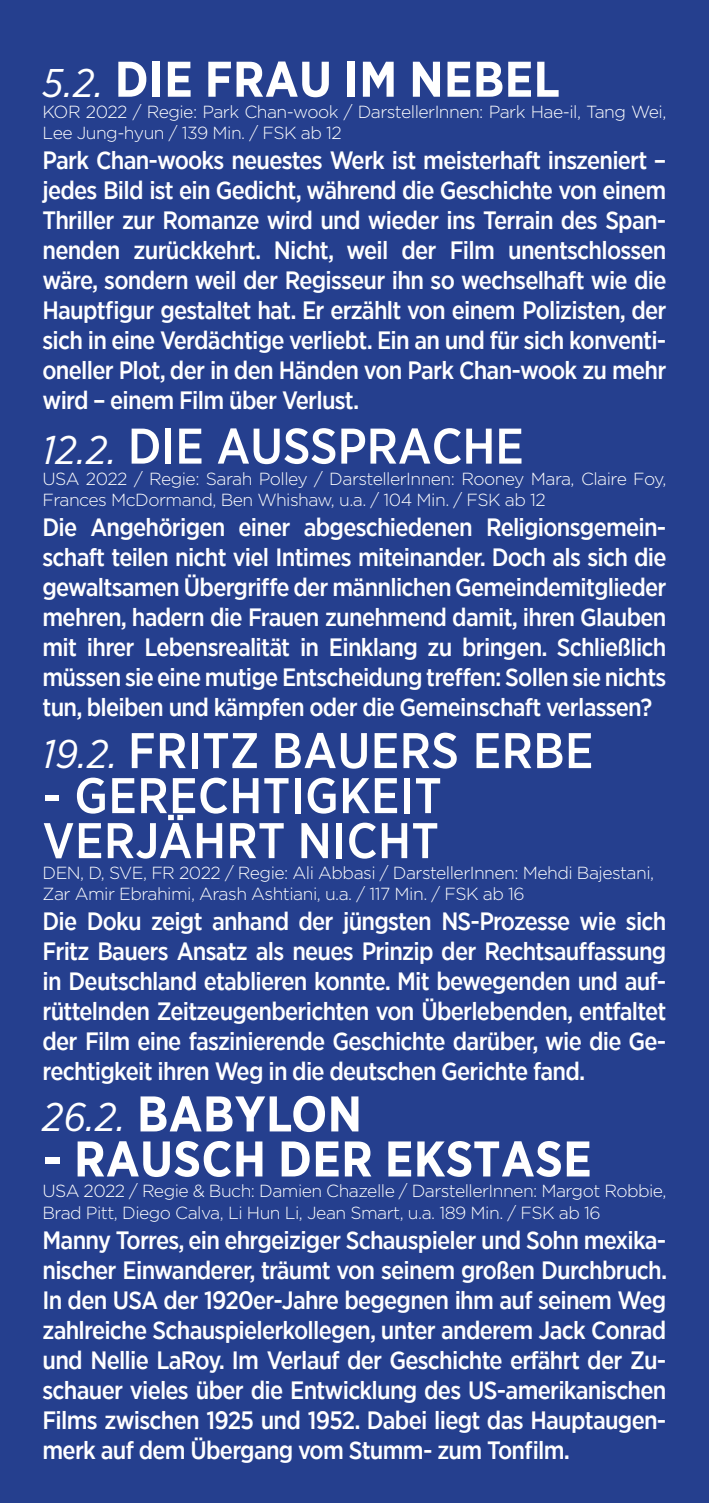
<style>
.page{position:relative;width:709px;height:1503px;background:#fff}
.page>*{position:absolute;margin:0;border:0;box-sizing:border-box;transform-origin:0 0}
.t1{font:500 50px "Gotham Narrow";letter-spacing:.01em;color:#fff}
.t2{font:700 50px "Gotham Narrow";letter-spacing:.01em;color:#fff}
.t3{font:500 25px/30px "Gotham Narrow";letter-spacing:-.03em;color:#fff;text-align:justify}
.t4{font:300 17.5px/21px "Gotham";letter-spacing:-.03em;color:#fff}
.s1{font-weight:400;font-style:italic;font-size:40px}
</style>
<div class="page">
<div style="left:0;top:0;width:709px;height:1502px;background:#253f8e"></div>
<p class="t2" style="left:43px;top:47px;width:519px"><span class="s1">5.2.</span> DIE FRAU IM NEBEL</p>
<p class="t4" style="left:43px;top:101px;width:625px">KOR 2022 / Regie: Park Chan-wook / DarstellerInnen: Park Hae-il, Tang Wei,<br>Lee Jung-hyun / 139 Min. / FSK ab 12</p>
<p class="t3" style="left:43px;top:145px;width:625px">Park Chan-wooks neuestes Werk ist meisterhaft inszeniert – jedes Bild ist ein Gedicht, während die Geschichte von einem Thriller zur Romanze wird und wieder ins Terrain des Span&shy;nenden zurückkehrt. Nicht, weil der Film unentschlossen wäre, sondern weil der Regisseur ihn so wechselhaft wie die Hauptfigur gestaltet hat. Er erzählt von einem Polizisten, der sich in eine Verdächtige verliebt. Ein an und für sich konventi&shy;oneller Plot, der in den Händen von Park Chan-wook zu mehr wird – einem Film über Verlust.</p>
<p class="t1" style="left:43px;top:414px;width:483px"><span class="s1">12.2.</span> DIE AUSSPRACHE</p>
<p class="t4" style="left:43px;top:467px;width:625px">USA 2022 / Regie: Sarah Polley / DarstellerInnen: Rooney Mara, Claire Foy,<br>Frances McDormand, Ben Whishaw, u.a. / 104 Min. / FSK ab 12</p>
<p class="t3" style="left:43px;top:511px;width:625px">Die Angehörigen einer abgeschiedenen Religionsgemein&shy;schaft teilen nicht viel Intimes miteinander. Doch als sich die gewaltsamen Übergriffe der männlichen Gemeindemitglieder mehren, hadern die Frauen zunehmend damit, ihren Glauben mit ihrer Lebensrealität in Einklang zu bringen. Schließlich müssen sie eine mutige Entscheidung treffen: Sollen sie nichts tun, bleiben und kämpfen oder die Gemeinschaft verlassen?</p>
<p class="t1" style="left:43px;top:719px;width:552px"><span class="s1">19.2.</span> FRITZ BAUERS ERBE</p>
<p class="t1" style="left:43px;top:764px;width:401px">- GERECHTIGKEIT</p>
<p class="t1" style="left:43px;top:809px;width:398px">VERJÄHRT NICHT</p>
<p class="t4" style="left:43px;top:862px;width:613px">DEN, D, SVE, FR 2022 / Regie: Ali Abbasi / DarstellerInnen: Mehdi Bajestani,<br>Zar Amir Ebrahimi, Arash Ashtiani, u.a. / 117 Min. / FSK ab 16</p>
<p class="t3" style="left:43px;top:906px;width:625px">Die Doku zeigt anhand der jüngsten NS-Prozesse wie sich Fritz Bauers Ansatz als neues Prinzip der Rechtsauffassung in Deutschland etablieren konnte. Mit bewegenden und auf&shy;rüttelnden Zeitzeugenberichten von Überlebenden, entfaltet der Film eine faszinierende Geschichte darüber, wie die Ge&shy;rechtigkeit ihren Weg in die deutschen Gerichte fand.</p>
<p class="t2" style="left:43px;top:1081px;width:321px"><span class="s1">26.2.</span> BABYLON</p>
<p class="t2" style="left:43px;top:1126px;width:550px">- RAUSCH DER EKSTASE</p>
<p class="t4" style="left:43px;top:1180px;width:625px">USA 2022 / Regie &amp; Buch: Damien Chazelle / DarstellerInnen: Margot Robbie,<br>Brad Pitt, Diego Calva, Li Hun Li, Jean Smart, u.a. 189 Min. / FSK ab 16</p>
<p class="t3" style="left:43px;top:1224px;width:626px">Manny Torres, ein ehrgeiziger Schauspieler und Sohn mexika&shy;nischer Einwanderer, träumt von seinem großen Durchbruch.<br>In den USA der 1920er-Jahre begegnen ihm auf seinem Weg zahlreiche Schauspielerkollegen, unter anderem Jack Conrad und Nellie LaRoy. Im Verlauf der Geschichte erfährt der Zu&shy;schauer vieles über die Entwicklung des US-amerikanischen Films zwischen 1925 und 1952. Dabei liegt das Hauptaugen&shy;merk auf dem Übergang vom Stumm- zum Tonfilm.</p>
</div>
